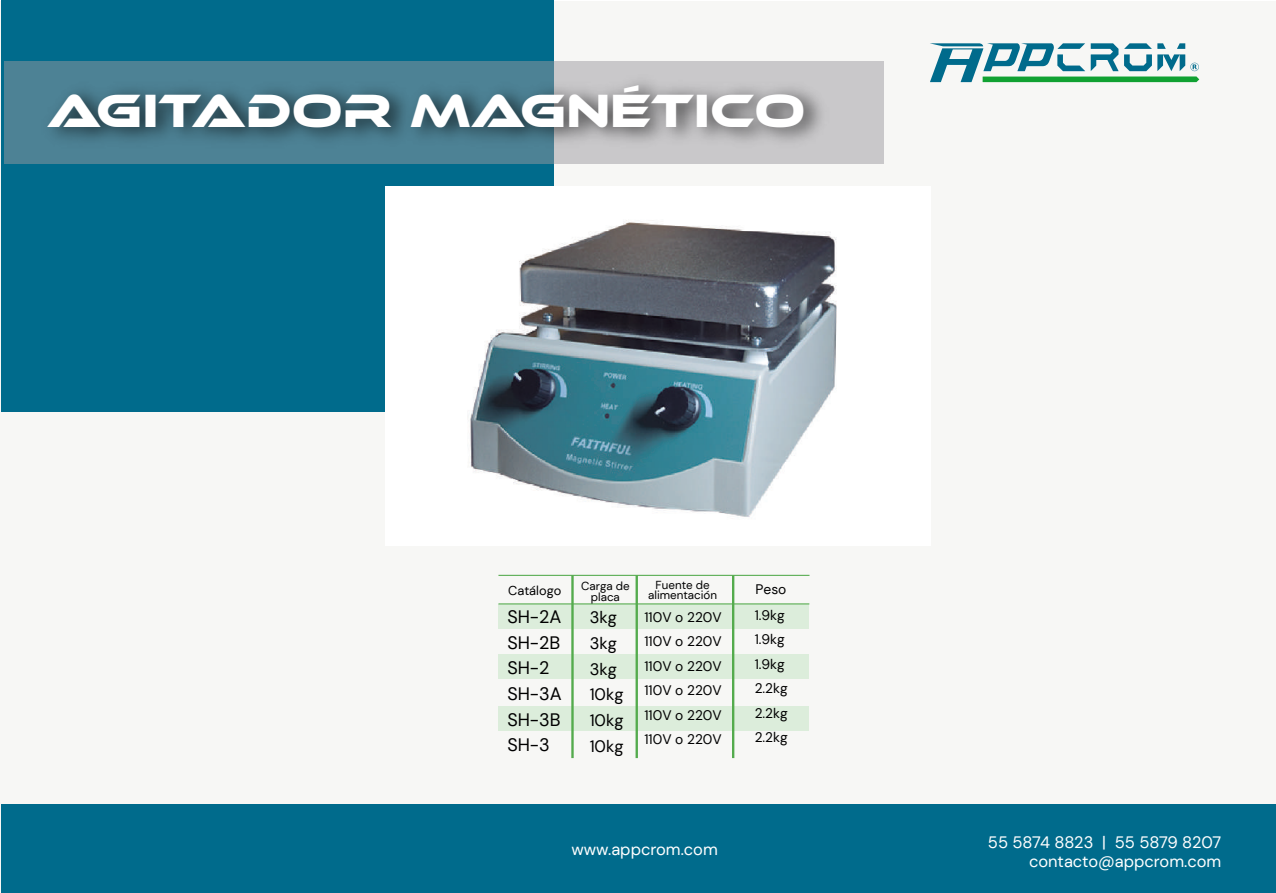
<style>
.page{position:relative;width:1276px;height:893px;background:#fff}
.page>*{position:absolute;margin:0;border:0;box-sizing:border-box;transform-origin:0 0}
.t1{font:48px "Ethnocentric Rg";color:#fff}
.t2{font:18px/25.7px "DM Sans";color:#000}
.t3{font:16.5px/19.8px "DM Sans";color:#fff;text-align:right}
.t4{font:16.5px/25.7px "DM Sans";color:#000}
.t5{font:13.8px/24.8px "DM Sans";color:#000;text-align:justify}
.t6{font:12.9px "DM Sans";color:#000}
.t7{font:11.55px/10.5px "DM Sans";color:#000;text-align:center}
</style>
<div class="page">
<div style="left:0;top:1px;width:1276px;height:892px;background:#f7f7f5"></div>
<div style="left:498px;top:705px;width:311px;height:25px;background:#dceddb"></div>
<div style="left:498px;top:654px;width:311px;height:25px;background:#dceddb"></div>
<div style="left:2px;top:1px;width:552px;height:411px;background:#006b8c"></div>
<div style="left:2px;top:804px;width:1274px;height:89px;background:#006b8c"></div>
<svg style="left:930px;top:43px;width:269px;height:39px"></svg>
<div style="left:385px;top:186px;width:545px;height:360px;background:#fff"></div>
<div style="left:498px;top:604px;width:311px;height:25px;background:#dceddb"></div>
<hr style="left:498px;top:603px;width:311px;height:1px;background:#54ab4d">
<hr style="left:498px;top:575px;width:311px;height:1px;background:#54ab4d">
<svg style="left:4px;top:61px;width:879px;height:103px;background:#8ba5af"></svg>
<img style="left:33px;top:67px;width:804px;height:97px">
<hr style="left:571px;top:575px;width:2px;height:183px;background:#54ab4d">
<hr style="left:635px;top:575px;width:3px;height:183px;background:#54ab4d">
<hr style="left:732px;top:575px;width:2px;height:183px;background:#54ab4d">
<img style="left:467px;top:220px;width:370px;height:297px">
<h1 class="t1" style="left:47px;top:81px;width:760px">AGITADOR MAGNÉTICO</h1>
<p class="t6" style="left:508px;top:583px;width:55px">Catálogo</p>
<h2 class="t2" style="left:507px;top:604px;width:56px">SH-2A<br>SH-2B<br>SH-2<br>SH-3A<br>SH-3B<br>SH-3</h2>
<p class="t7" style="left:581px;top:581px;width:50px">Carga de placa</p>
<p class="t4" style="left:589px;top:605px;width:35px">3kg<br>3kg<br>3kg<br>10kg<br>10kg<br>10kg</p>
<p class="t7" style="left:648px;top:579px;width:70px">Fuente de alimentación</p>
<p class="t5" style="left:644px;top:605px;width:79px">110V o 220V 110V o 220V 110V o 220V 110V o 220V 110V o 220V 110V o 220V</p>
<p class="t5" style="left:754px;top:577px;width:35px;text-align:left">Peso<br>1.9kg<br>1.9kg<br>1.9kg<br>2.2kg<br>2.2kg<br>2.2kg</p>
<p class="t3" style="left:571px;top:839px;width:148px">www.appcrom.com</p>
<p class="t3" style="left:988px;top:832px;width:235px">55 5874 8823 | 55 5879 8207 contacto@appcrom.com</p>
</div>
